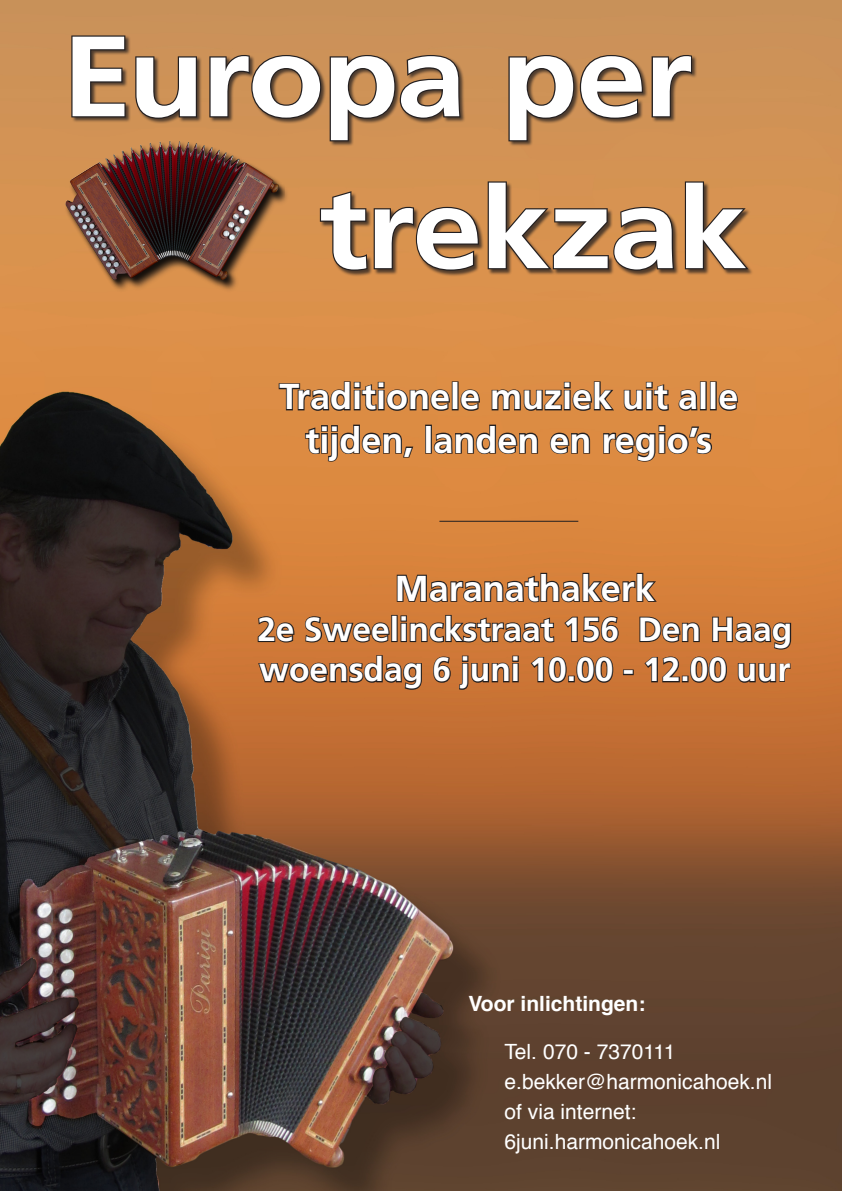
<style>
.page{position:relative;width:842px;height:1191px;background:#fff}
.page>*{position:absolute;margin:0;border:0;box-sizing:border-box;transform-origin:0 0}
.t1{font:700 114px/151.8px "Frutiger";letter-spacing:-.02em;color:#fff;scale:1.1 1}
.t2{font:700 36px/43.2px "Frutiger";color:#fff;text-align:center}
.t3{font:700 33.5px/40.3px "Frutiger";color:#fff}
.t4{font:21px/30px "Helvetica";color:#fff}
.t5{font:700 21px "Helvetica";color:#fff}
</style>
<div class="page">
<img style="left:1px;top:0;width:841px;height:1190px">
<svg style="left:396px;top:572px;width:263px;height:31px;background:#995f31"></svg>
<svg style="left:257px;top:615px;width:38px;height:28px"></svg>
<svg style="left:304px;top:615px;width:86px;height:28px;background:#92592f"></svg>
<div style="left:391px;top:615px;width:7px;height:27px;border:2px solid #231f20"></div>
<svg style="left:399px;top:614px;width:156px;height:29px;background:#925a2f"></svg>
<svg style="left:563px;top:615px;width:57px;height:28px;background:#925a2f"></svg>
<svg style="left:257px;top:654px;width:166px;height:37px;background:#9e5d2f"></svg>
<svg style="left:432px;top:654px;width:88px;height:37px;background:#9f5e30"></svg>
<svg style="left:529px;top:655px;width:39px;height:29px"></svg>
<div style="left:568px;top:675px;width:7px;height:7px;border:2px solid #231f20"></div>
<svg style="left:575px;top:655px;width:39px;height:29px"></svg>
<div style="left:623px;top:669px;width:11px;height:6px;border:2px solid #231f20"></div>
<svg style="left:638px;top:615px;width:154px;height:69px;background:#a26131"></svg>
<svg style="left:278px;top:380px;width:173px;height:32px;background:#a06939"></svg>
<div style="left:452px;top:381px;width:7px;height:29px;border:2px solid #231f20"></div>
<svg style="left:459px;top:388px;width:22px;height:24px"></svg>
<svg style="left:491px;top:380px;width:125px;height:32px;background:#a16a39"></svg>
<svg style="left:623px;top:381px;width:47px;height:31px"></svg>
<svg style="left:678px;top:388px;width:20px;height:24px"></svg>
<div style="left:700px;top:381px;width:7px;height:29px;border:2px solid #231f20"></div>
<div style="left:710px;top:381px;width:7px;height:29px;border:2px solid #231f20"></div>
<svg style="left:718px;top:388px;width:21px;height:24px"></svg>
<svg style="left:304px;top:423px;width:111px;height:39px;background:#aa6d38"></svg>
<div style="left:425px;top:424px;width:7px;height:29px;border:2px solid #231f20"></div>
<svg style="left:433px;top:423px;width:106px;height:32px;background:#a26937"></svg>
<svg style="left:549px;top:431px;width:42px;height:24px"></svg>
<svg style="left:602px;top:424px;width:111px;height:38px;background:#a96d38"></svg>
<div style="left:65px;top:35px;width:689px;height:258px;background:#d39255"></div>
<svg style="left:70px;top:34px;width:57px;height:85px"></svg>
<svg style="left:135px;top:56px;width:63px;height:64px"></svg>
<svg style="left:209px;top:54px;width:113px;height:66px"></svg>
<svg style="left:329px;top:55px;width:133px;height:88px"></svg>
<svg style="left:508px;top:55px;width:136px;height:88px"></svg>
<svg style="left:651px;top:54px;width:42px;height:65px"></svg>
<img style="left:62px;top:139px;width:222px;height:149px">
<svg style="left:319px;top:191px;width:161px;height:81px"></svg>
<svg style="left:487px;top:181px;width:188px;height:91px"></svg>
<svg style="left:684px;top:181px;width:67px;height:89px"></svg>
<hr style="left:439px;top:521px;width:139px;height:1px;background:#231f20">
<h1 class="t1" style="left:319px;top:0;width:390px;text-indent:-257px">Europa per trekzak</h1>
<h2 class="t2" style="left:279px;top:375px;width:460px">Traditionele muziek uit alle tijden, landen en regio’s</h2>
<h2 class="t2" style="left:395px;top:566px;width:262px">Maranathakerk</h2>
<h3 class="t3" style="left:257px;top:609px;width:537px">2e Sweelinckstraat 156 Den Haag woensdag 6 juni 10.00 - 12.00 uur</h3>
<p class="t5" style="left:468px;top:995px;width:178px">Voor inlichtingen:</p>
<p class="t4" style="left:504px;top:1038px;width:269px">Tel. 070 - 7370111 e.bekker@harmonicahoek.nl of via internet:<br>6juni.harmonicahoek.nl</p>
</div>
